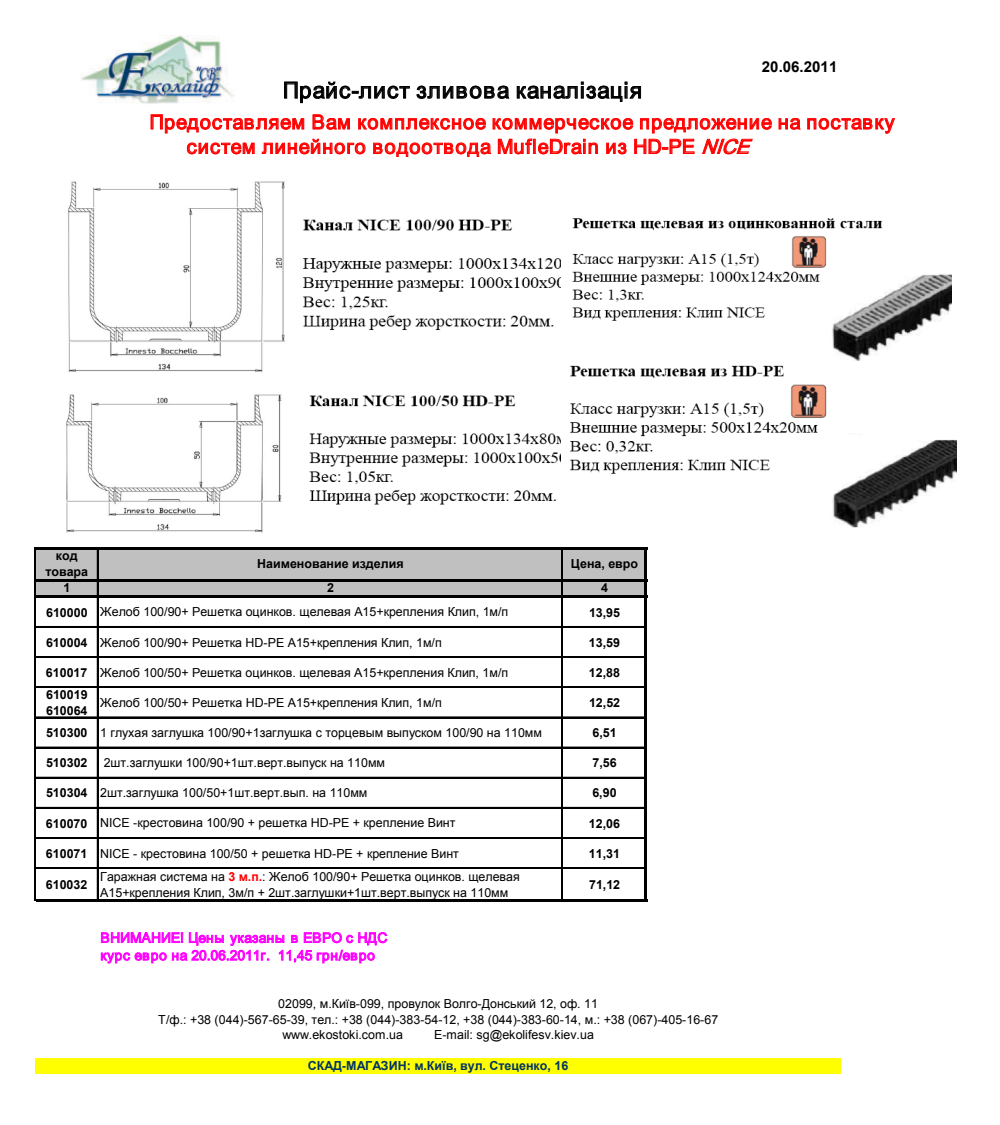
<style>
.page{position:relative;width:1000px;height:1125px;background:#fff}
.page>*{position:absolute;margin:0;border:0;box-sizing:border-box;transform-origin:0 0}
.t1{font:22.5px "Arial";letter-spacing:.055em;color:#000}
.t2{font:20px "Arial";letter-spacing:.05em;color:#f00}
.t3{font:700 15px "Arial";letter-spacing:.005em;color:#000}
.t4{font:13.75px/17.8px "Arial";color:#f0f}
.t5{font:12.5px/15.6px "Arial";color:#000}
.t6{font:700 12.5px/16px "Arial";color:#000}
.t7{font:700 12.5px "Arial";color:#036}
.s1{font-style:italic}
.s2{font-weight:700}
.s3{font-weight:700;color:#f00}
</style>
<div class="page">
<div style="left:35px;top:549px;width:611px;height:48px;background:#c0c0c0"></div>
<div style="left:35px;top:1058px;width:805px;height:16px;background:#ff0"></div>
<svg style="left:101px;top:932px;width:286px;height:32px"></svg>
<svg style="left:779px;top:118px;width:22px;height:12px"></svg>
<svg style="left:807px;top:118px;width:88px;height:16px"></svg>
<svg style="left:284px;top:81px;width:126px;height:22px"></svg>
<svg style="left:416px;top:86px;width:94px;height:13px"></svg>
<svg style="left:517px;top:82px;width:124px;height:20px"></svg>
<svg style="left:151px;top:114px;width:621px;height:43px"></svg>
<svg style="left:97px;top:550px;width:1px;height:46px"></svg>
<svg style="left:561px;top:550px;width:2px;height:46px"></svg>
<hr style="left:34px;top:548px;width:2px;height:353px;background:#000">
<hr style="left:97px;top:598px;width:1px;height:301px;background:#000">
<hr style="left:561px;top:598px;width:1px;height:301px;background:#000">
<hr style="left:562px;top:598px;width:1px;height:301px;background:#000">
<hr style="left:645px;top:550px;width:2px;height:351px;background:#000">
<hr style="left:36px;top:548px;width:611px;height:2px;background:#000">
<hr style="left:36px;top:579px;width:611px;height:3px;background:#000">
<hr style="left:36px;top:596px;width:611px;height:2px;background:#000">
<hr style="left:36px;top:626px;width:609px;height:2px;background:#000">
<hr style="left:36px;top:656px;width:609px;height:1px;background:#000">
<hr style="left:36px;top:657px;width:609px;height:1px;background:#000">
<hr style="left:36px;top:687px;width:609px;height:1px;background:#000">
<hr style="left:36px;top:717px;width:609px;height:1px;background:#000">
<hr style="left:36px;top:747px;width:609px;height:1px;background:#000">
<hr style="left:36px;top:777px;width:609px;height:1px;background:#000">
<hr style="left:36px;top:807px;width:609px;height:2px;background:#000">
<hr style="left:36px;top:837px;width:609px;height:1px;background:#000">
<hr style="left:36px;top:838px;width:609px;height:1px;background:#000">
<hr style="left:36px;top:867px;width:609px;height:1px;background:#000">
<hr style="left:36px;top:868px;width:609px;height:1px;background:#000">
<hr style="left:36px;top:899px;width:611px;height:2px;background:#000">
<img style="left:66px;top:181px;width:219px;height:352px">
<img style="left:303px;top:219px;width:258px;height:111px">
<img style="left:309px;top:395px;width:252px;height:110px">
<img style="left:572px;top:218px;width:380px;height:143px">
<img style="left:570px;top:365px;width:387px;height:163px">
<img style="left:81px;top:35px;width:153px;height:69px">
<p class="t3" style="left:762px;top:57px;width:77px">20.06.2011</p>
<h1 class="t1" style="left:283px;top:76px;width:361px">Прайс-лист зливова каналізація</h1>
<h2 class="t2" style="left:187px;top:133px;width:573px">систем линейного водоотвода MufleDrain из HD-PE <span class="s1">NICE</span></h2>
<h2 class="t2" style="left:150px;top:109px;width:747px">Предоставляем Вам комплексное коммерческое предложение на поставку</h2>
<p class="t6" style="left:45px;top:548px;width:44px;text-align:center">код товара</p>
<p class="t6" style="left:257px;top:556px;width:148px">Наименование изделия</p>
<p class="t6" style="left:571px;top:556px;width:69px">Цена, евро</p>
<p class="t6" style="left:63px;top:580px;width:8px">1</p>
<p class="t6" style="left:327px;top:580px;width:8px">2</p>
<p class="t6" style="left:601px;top:580px;width:8px">4</p>
<p class="t5" style="left:46px;top:604px;width:464px"><span class="s2">610000</span> Желоб 100/90+ Решетка оцинков. щелевая А15+крепления Клип, 1м/п</p>
<p class="t6" style="left:589px;top:605px;width:33px">13,95</p>
<p class="t5" style="left:46px;top:634px;width:397px"><span class="s2">610004</span> Желоб 100/90+ Решетка HD-PE А15+крепления Клип, 1м/п</p>
<p class="t6" style="left:589px;top:635px;width:33px">13,59</p>
<p class="t5" style="left:46px;top:665px;width:464px"><span class="s2">610017</span> Желоб 100/50+ Решетка оцинков. щелевая А15+крепления Клип, 1м/п</p>
<p class="t6" style="left:589px;top:665px;width:33px">12,88</p>
<p class="t6" style="left:46px;top:687px;width:43px">610019<br>610064</p>
<p class="t5" style="left:100px;top:695px;width:343px">Желоб 100/50+ Решетка HD-PE А15+крепления Клип, 1м/п</p>
<p class="t6" style="left:589px;top:695px;width:33px">12,52</p>
<p class="t5" style="left:46px;top:725px;width:498px"><span class="s2">510300</span> 1 глухая заглушка 100/90+1заглушка с торцевым выпуском 100/90 на 110мм</p>
<p class="t6" style="left:593px;top:725px;width:26px">6,51</p>
<p class="t6" style="left:46px;top:755px;width:43px">510302</p>
<p class="t5" style="left:104px;top:755px;width:283px">2шт.заглушки 100/90+1шт.верт.выпуск на 110мм</p>
<p class="t6" style="left:592px;top:755px;width:26px">7,56</p>
<p class="t5" style="left:46px;top:785px;width:323px"><span class="s2">510304</span> 2шт.заглушка 100/50+1шт.верт.вып. на 110мм</p>
<p class="t6" style="left:592px;top:785px;width:26px">6,90</p>
<p class="t5" style="left:46px;top:815px;width:411px"><span class="s2">610070</span> NICE -крестовина 100/90 + решетка HD-PE + крепление Винт</p>
<p class="t6" style="left:589px;top:816px;width:33px">12,06</p>
<p class="t5" style="left:46px;top:846px;width:415px"><span class="s2">610071</span> NICE - крестовина 100/50 + решетка HD-PE + крепление Винт</p>
<p class="t6" style="left:589px;top:846px;width:33px">11,31</p>
<p class="t6" style="left:46px;top:877px;width:43px">610032</p>
<p class="t5" style="left:100px;top:869px;width:421px">Гаражная система на <span class="s3">3 м.п.</span>: Желоб 100/90+ Решетка оцинков. щелевая<br>А15+крепления Клип, 3м/п + 2шт.заглушки+1шт.верт.выпуск на 110мм</p>
<p class="t6" style="left:589px;top:877px;width:33px">71,12</p>
<p class="t4" style="left:100px;top:929px;width:288px">ВНИМАНИЕ! Цены указаны в ЕВРО с НДС курс евро на 20.06.2011г. 11,45 грн/евро</p>
<p class="t5" style="left:278px;top:996px;width:321px">02099, м.Київ-099, провулок Волго-Донський 12, оф. 11</p>
<p class="t5" style="left:282px;top:1012px;width:437px;text-indent:-124px">Т/ф.: +38 (044)-567-65-39, тел.: +38 (044)-383-54-12, +38 (044)-383-60-14, м.: +38 (067)-405-16-67 www.ekostoki.com.ua</p>
<p class="t5" style="left:434px;top:1027px;width:161px">E-mail: sg@ekolifesv.kiev.ua</p>
<p class="t7" style="left:308px;top:1057px;width:262px">СКАД-МАГАЗИН: м.Київ, вул. Стеценко, 16</p>
</div>
